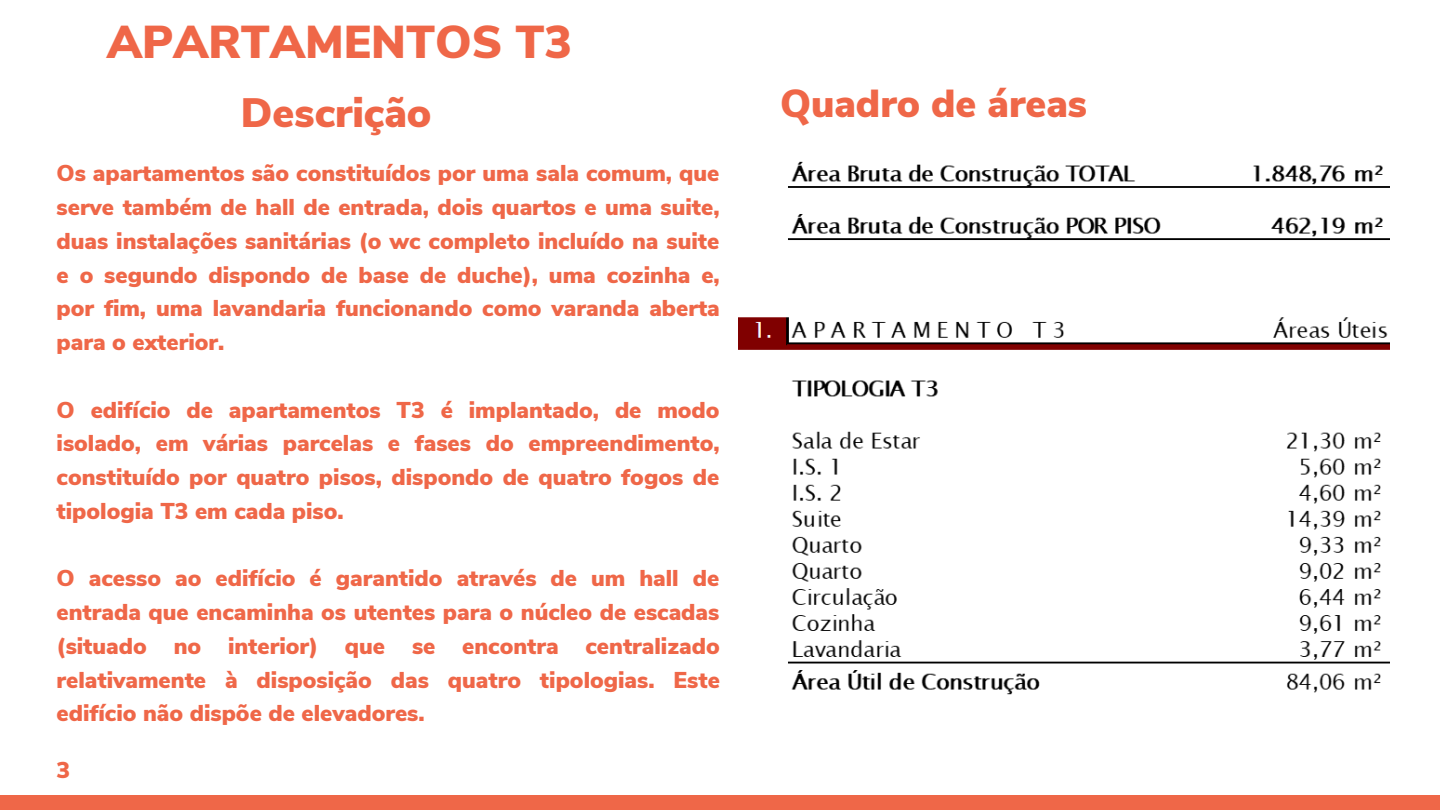
<style>
.page{position:relative;width:1440px;height:810px;background:#fff}
.page>*{position:absolute;margin:0;border:0;box-sizing:border-box;transform-origin:0 0}
.t1{font:900 46px "Nunito Sans";color:#ef6748}
.t2{font:900 41px "Nunito Sans";color:#ef6748}
.t3{font:900 39px "Nunito Sans";color:#ef6748}
.t4{font:900 22.9px/33.8px "Nunito Sans";color:#ef6748;text-align:justify}
</style>
<div class="page">
<div style="left:0;top:795px;width:1440px;height:15px;background:#ef6748"></div>
<img style="left:739px;top:161px;width:651px;height:534px">
<p class="t1" style="left:107px;top:12px;width:466px">APARTAMENTOS T3</p>
<p class="t2" style="left:241px;top:86px;width:192px">Descrição</p>
<p class="t3" style="left:780px;top:78px;width:309px">Quadro de áreas</p>
<p class="t4" style="left:57px;top:157px;width:665px">Os apartamentos são constituídos por uma sala comum, que serve também de hall de entrada, dois quartos e uma suite, duas instalações sanitárias (o wc completo incluído na suite e o segundo dispondo de base de duche), uma cozinha e, por fim, uma lavandaria funcionando como varanda aberta para o exterior.</p>
<p class="t4" style="left:57px;top:393px;width:665px">O edifício de apartamentos T3 é implantado, de modo isolado, em várias parcelas e fases do empreendimento, constituído por quatro pisos, dispondo de quatro fogos de tipologia T3 em cada piso.</p>
<p class="t4" style="left:57px;top:562px;width:665px">O acesso ao edifício é garantido através de um hall de entrada que encaminha os utentes para o núcleo de escadas (situado no interior) que se encontra centralizado relativamente à disposição das quatro tipologias. Este edifício não dispõe de elevadores.</p>
<p class="t4" style="left:57px;top:754px;width:15px">3</p>
</div>
